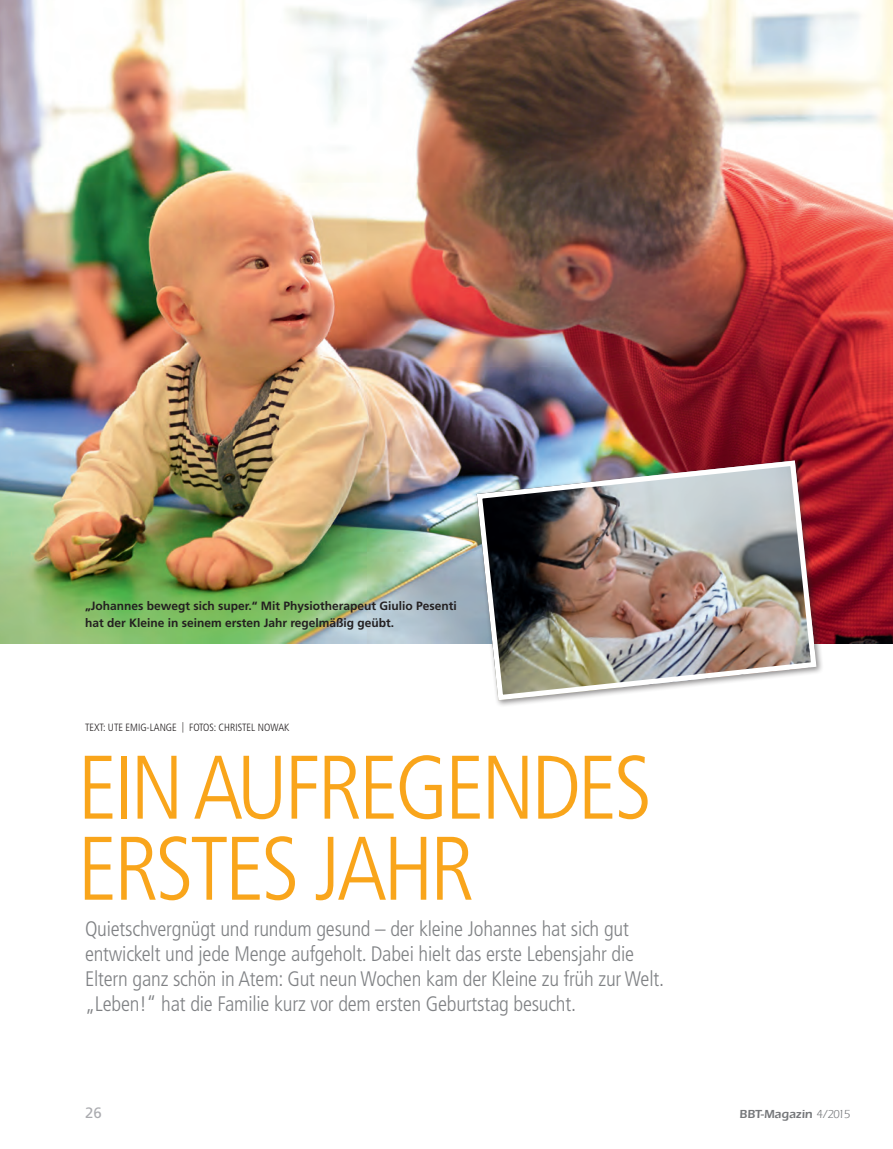
<style>
.page{position:relative;width:893px;height:1149px;background:#fff}
.page>*{position:absolute;margin:0;border:0;box-sizing:border-box;transform-origin:0 0}
.t1{font:300 condensed 90px/81px "Frutiger LT Pro";letter-spacing:-.04em;color:#f9a51b}
.t2{font:300 condensed 21px/24.8px "Frutiger LT Pro";letter-spacing:-.01em;color:#808285}
.t3{font:15px "Frutiger";color:#aaabaf}
.t4{font:700 12px/16.5px "Frutiger";color:#231f20}
.t5{font:600 12px "ITC Eras LT";color:#76787b}
.t6{font:300 condensed 10.5px "Frutiger LT Pro";color:#231f20}
.s1{font-weight:400}
</style>
<div class="page">
<img style="left:0;top:0;width:893px;height:643px">
<div style="left:474px;top:457px;width:350px;height:250px;background:#231f20;opacity:.5"></div>
<img style="left:474px;top:457px;width:345px;height:245px">
<p class="t4" style="left:85px;top:597px;width:373px">„Johannes bewegt sich super.“ Mit Physiotherapeut Giulio Pesenti hat der Kleine in seinem ersten Jahr regelmäßig geübt.</p>
<p class="t6" style="left:85px;top:721px;width:206px">TEXT: UTE EMIG-LANGE | FOTOS: CHRISTEL NOWAK</p>
<h1 class="t1" style="left:78px;top:747px;width:576px">EIN AUFREGENDES<br>ERSTES JAHR</h1>
<p class="t2" style="left:85px;top:916px;width:581px">Quietschvergnügt und rundum gesund – der kleine Johannes hat sich gut entwickelt und jede Menge aufgeholt. Dabei hielt das erste Lebensjahr die Eltern ganz schön in Atem: Gut neun Wochen kam der Kleine zu früh zur Welt. „Leben!“ hat die Familie kurz vor dem ersten Geburtstag besucht.</p>
<p class="t3" style="left:85px;top:1103px;width:18px">26</p>
<p class="t5" style="left:739px;top:1106px;width:112px">BBT-Magazin <span class="s1">4/2015</span></p>
</div>
